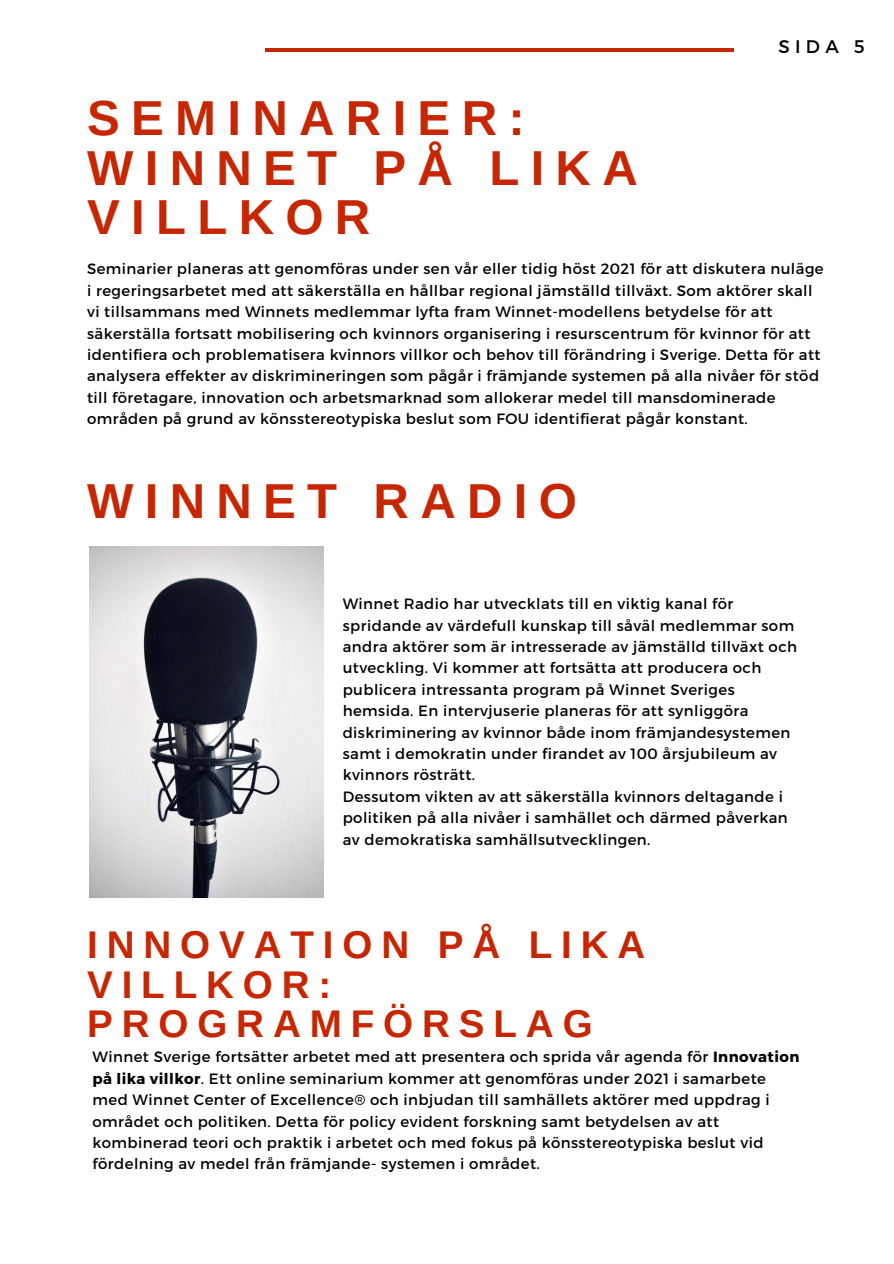
<style>
.page{position:relative;width:894px;height:1264px;background:#fff}
.page>*{position:absolute;margin:0;border:0;box-sizing:border-box;transform-origin:0 0}
.t1{font:700 49.05px/49.5px "Arimo";letter-spacing:.23em;color:#c62602}
.t2{font:700 38.55px/39.5px "Arimo";letter-spacing:.23em;color:#c62602}
.t3{font:18.15px "Montserrat";color:#000}
.t4{font:14.85px/21.5px "Montserrat";letter-spacing:.03em;color:#000}
.s1{font-weight:700}
</style>
<div class="page">
<hr style="left:265px;top:48px;width:468px;height:3px;background:#c62602">
<img style="left:89px;top:546px;width:235px;height:351px">
<p class="t1" style="left:87px;top:93px;width:552px">SEMINARIER:<br>WINNET PÅ LIKA<br>VILLKOR</p>
<p class="t3" style="left:778px;top:35px;width:87px">SIDA 5</p>
<p class="t4" style="left:87px;top:257px;width:738px">Seminarier planeras att genomföras under sen vår eller tidig höst 2021 för att diskutera nuläge i regeringsarbetet med att säkerställa en hållbar regional jämställd tillväxt. Som aktörer skall vi tillsammans med Winnets medlemmar lyfta fram Winnet-modellens betydelse för att säkerställa fortsatt mobilisering och kvinnors organisering i resurscentrum för kvinnor för att identifiera och problematisera kvinnors villkor och behov till förändring i Sverige. Detta för att analysera effekter av diskrimineringen som pågår i främjande systemen på alla nivåer för stöd till företagare, innovation och arbetsmarknad som allokerar medel till mansdominerade områden på grund av könsstereotypiska beslut som FOU identifierat pågår konstant.</p>
<p class="t1" style="left:87px;top:476px;width:491px">WINNET RADIO</p>
<p class="t4" style="left:342px;top:592px;width:456px">Winnet Radio har utvecklats till en viktig kanal för spridande av värdefull kunskap till såväl medlemmar som andra aktörer som är intresserade av jämställd tillväxt och utveckling. Vi kommer att fortsätta att producera och publicera intressanta program på Winnet Sveriges hemsida. En intervjuserie planeras för att synliggöra diskriminering av kvinnor både inom främjandesystemen samt i demokratin under firandet av 100 årsjubileum av kvinnors rösträtt.</p>
<p class="t4" style="left:342px;top:785px;width:446px">Dessutom vikten av att säkerställa kvinnors deltagande i politiken på alla nivåer i samhället och därmed påverkan av demokratiska samhällsutvecklingen.</p>
<p class="t2" style="left:87px;top:925px;width:559px">INNOVATION PÅ LIKA<br>VILLKOR:<br>PROGRAMFÖRSLAG</p>
<p class="t4" style="left:92px;top:1045px;width:708px">Winnet Sverige fortsätter arbetet med att presentera och sprida vår agenda för <span class="s1">Innovation på lika villkor</span>. Ett online seminarium kommer att genomföras under 2021 i samarbete med Winnet Center of Excellence® och inbjudan till samhällets aktörer med uppdrag i området och politiken. Detta för policy evident forskning samt betydelsen av att kombinerad teori och praktik i arbetet och med fokus på könsstereotypiska beslut vid fördelning av medel från främjande- systemen i området.</p>
</div>
